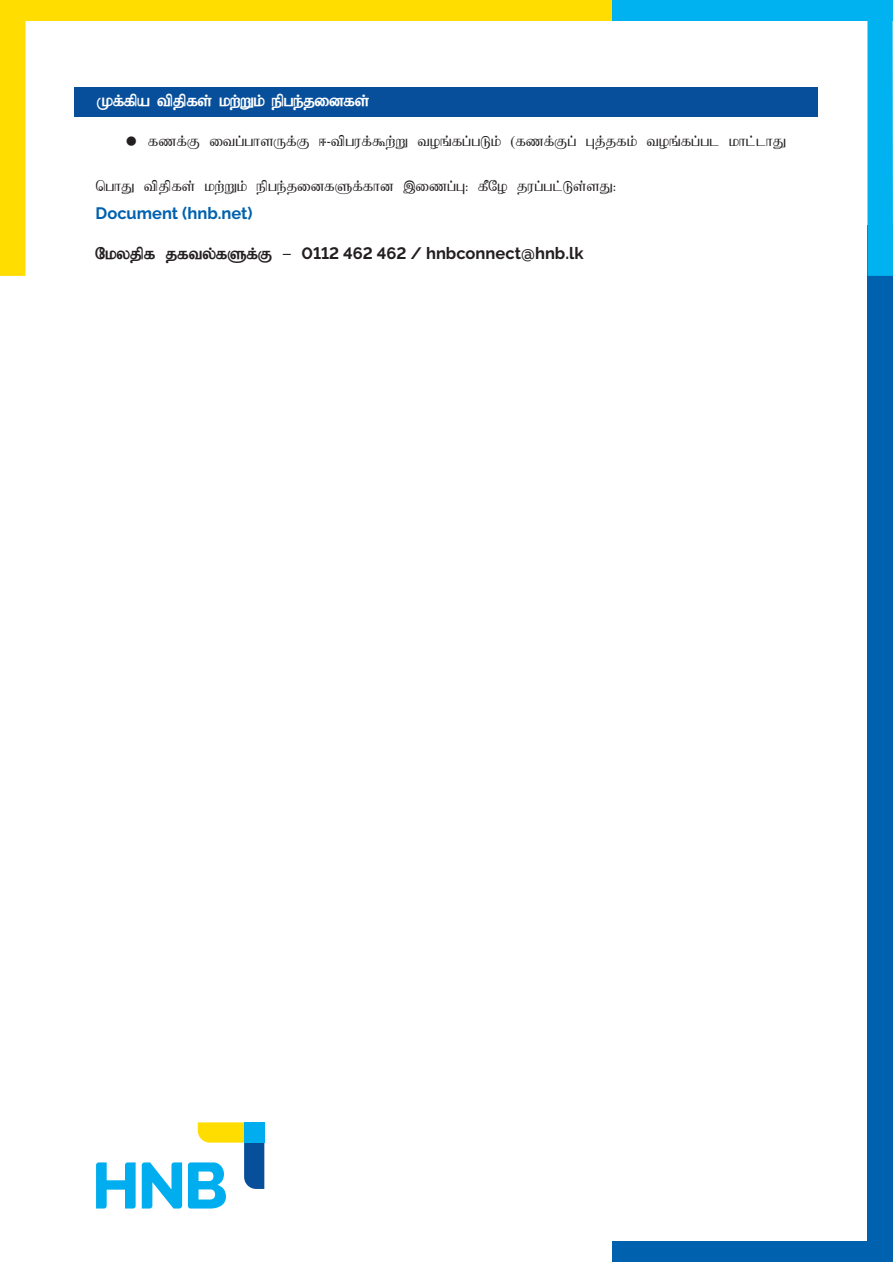
<style>
.page{position:relative;width:893px;height:1263px;background:#fff}
.page>*{position:absolute;margin:0;border:0;box-sizing:border-box;transform-origin:0 0}
.t1{font:18px "Baamini Bold Plain";letter-spacing:-.015em;color:#fff}
.t2{font:16.5px "Baamini";color:#231f20}
.t3{font:700 16.5px "Raleway";color:#231f20}
.t4{font:700 16.5px "Raleway";color:#0061af}
.s1{font-family:"Baamini Bold Plain";font-weight:400;font-size:18px}
.s2{font-family:"Myriad Pro";font-weight:400;font-size:18px}
</style>
<div class="page">
<div style="left:0;top:0;width:26px;height:276px;background:#fd0"></div>
<div style="left:0;top:0;width:893px;height:20px;background:#fd0"></div>
<div style="left:612px;top:0;width:280px;height:20px;background:#00b3f0"></div>
<div style="left:612px;top:1241px;width:281px;height:21px;background:#0061af"></div>
<div style="left:867px;top:225px;width:26px;height:1036px;background:#0061af"></div>
<div style="left:867px;top:0;width:26px;height:276px;background:#00b3f0"></div>
<svg style="left:96px;top:1162px;width:40px;height:46px"></svg>
<svg style="left:142px;top:1162px;width:40px;height:46px"></svg>
<svg style="left:188px;top:1122px;width:76px;height:86px"></svg>
<div style="left:244px;top:1122px;width:20px;height:20px;background:#00aeef"></div>
<div style="left:75px;top:87px;width:743px;height:30px;background:#074f9b"></div>
<p class="t1" style="left:97px;top:93px;width:274px">Kf;fpa tpjpfs; kw;Wk; epge;jidfs;</p>
<p class="t2" style="left:148px;top:134px;width:640px">FZF;F ITG;GHSUF;F &lt;-TPGUF;$W;W TOQ;FG;GLK; (FZF;FG; GJ;JFK; TOQ;FG;GL KHL;LHJ</p>
<p class="t2" style="left:96px;top:179px;width:522px">NGHJ TPJPFS; KW;WK; EPGE;JIDFSF;FHD ,IZG;G: FPNO JUG;GL;LS;SJ:</p>
<p class="t4" style="left:96px;top:204px;width:159px">Document (hnb.net)</p>
<p class="t3" style="left:96px;top:244px;width:490px"><span class="s1">Nkyjpf jfty;fSf;F</span> <span class="s2">–</span> 0112 462 462 / hnbconnect@hnb.lk</p>
</div>
